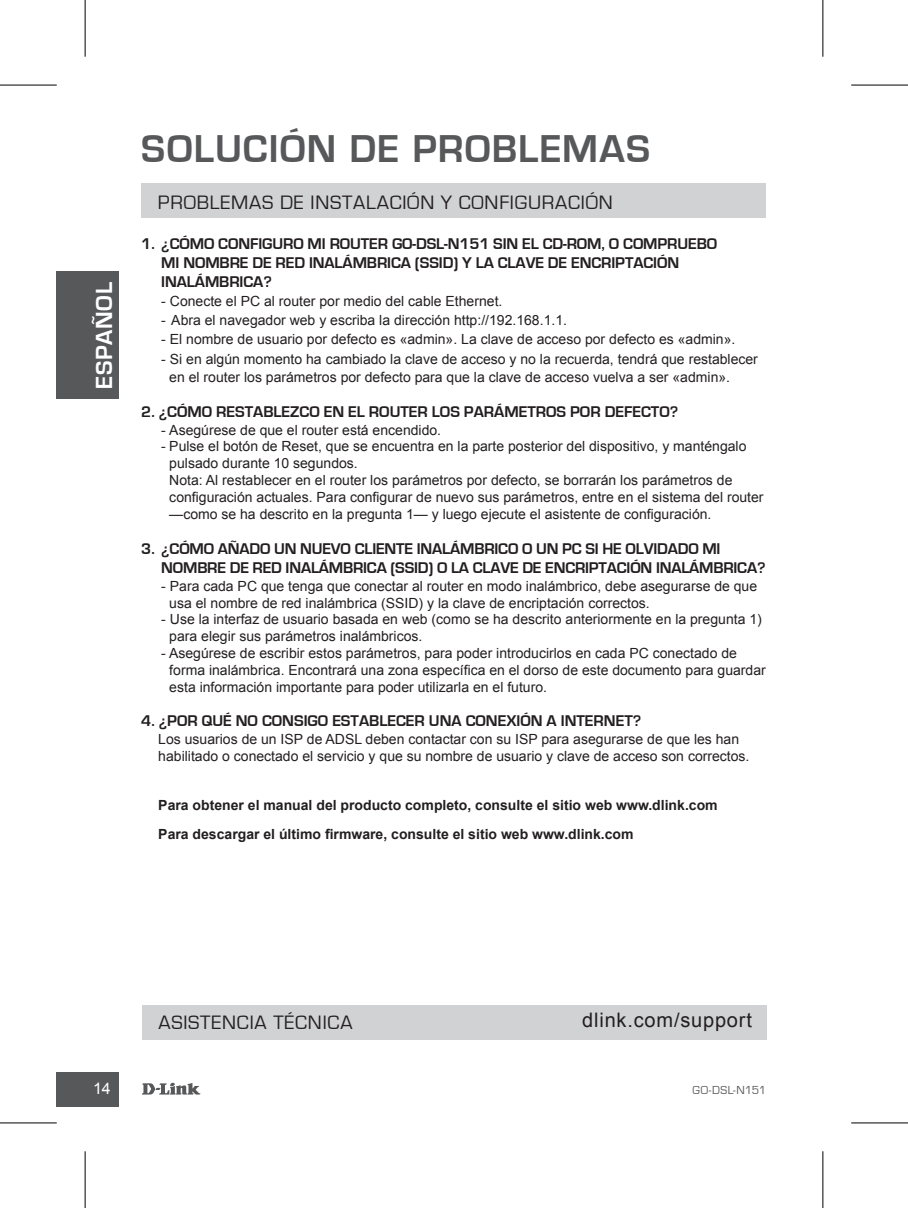
<style>
.page{position:relative;width:908px;height:1208px;background:#fff}
.page>*{position:absolute;margin:0;border:0;box-sizing:border-box;transform-origin:0 0}
.t1{font:700 40px "Eurostile";letter-spacing:.03em;color:#57585a}
.t2{font:700 24px "Eurostile";letter-spacing:.03em;color:#fff}
.t3{font:20px "Eurostile";letter-spacing:.04em;color:#231f20}
.t4{font:20px "Arial";letter-spacing:.04em;color:#231f20}
.t5{font:700 16px/19.2px "Eurostile";letter-spacing:-.005em;color:#231f20}
.t6{font:16px "Arial";color:#fff}
.t7{font:14px/16.8px "Arial";color:#231f20}
.t8{font:700 14px/28.8px "Arial";color:#231f20}
.t9{font:12px "Eurostile";letter-spacing:.025em;color:#57585a}
</style>
<div class="page">
<svg style="left:142px;top:1082px;width:58px;height:12px"></svg>
<div style="left:57px;top:1072px;width:62px;height:34px;background:#57585a"></div>
<div style="left:57px;top:272px;width:62px;height:127px;background:#57585a"></div>
<div style="left:141px;top:183px;width:624px;height:34px;background:#d1d2d4"></div>
<div style="left:142px;top:1005px;width:623px;height:34px;background:#d1d2d4"></div>
<hr style="left:0;top:85px;width:57px;height:1px;background:#000">
<hr style="left:850px;top:85px;width:57px;height:1px;background:#000">
<hr style="left:0;top:1122px;width:57px;height:1px;background:#000">
<hr style="left:850px;top:1122px;width:57px;height:1px;background:#000">
<hr style="left:85px;top:0;width:1px;height:57px;background:#000">
<hr style="left:85px;top:1151px;width:1px;height:57px;background:#000">
<hr style="left:822px;top:0;width:1px;height:57px;background:#000">
<hr style="left:822px;top:1151px;width:1px;height:57px;background:#000">
<h2 class="t2" style="left:91px;top:388px;width:108px;rotate:-90deg">ESPAÑOL</h2>
<h1 class="t1" style="left:141px;top:127px;width:510px">SOLUCIÓN DE PROBLEMAS</h1>
<h3 class="t3" style="left:158px;top:191px;width:456px">PROBLEMAS DE INSTALACIÓN Y CONFIGURACIÓN</h3>
<p class="t5" style="left:161px;top:234px;width:557px;text-indent:-20px">1. ¿CÓMO CONFIGURO MI ROUTER GO-DSL-N151 SIN EL CD-ROM, O COMPRUEBO<br>MI NOMBRE DE RED INALÁMBRICA (SSID) Y LA CLAVE DE ENCRIPTACIÓN<br>INALÁMBRICA?</p>
<p class="t7" style="left:161px;top:293px;width:342px">- Conecte el PC al router por medio del cable Ethernet.</p>
<p class="t7" style="left:161px;top:312px;width:407px">- Abra el navegador web y escriba la dirección http://192.168.1.1.</p>
<p class="t7" style="left:161px;top:331px;width:575px">- El nombre de usuario por defecto es «admin». La clave de acceso por defecto es «admin».</p>
<p class="t7" style="left:169px;top:350px;width:590px;line-height:18.2px;text-indent:-8px">- Si en algún momento ha cambiado la clave de acceso y no la recuerda, tendrá que restablecer en el router los parámetros por defecto para que la clave de acceso vuelva a ser «admin».</p>
<p class="t5" style="left:141px;top:402px;width:538px">2. ¿CÓMO RESTABLEZCO EN EL ROUTER LOS PARÁMETROS POR DEFECTO?</p>
<p class="t7" style="left:161px;top:421px;width:281px">- Asegúrese de que el router está encendido.</p>
<p class="t7" style="left:169px;top:438px;width:595px;text-indent:-8px">- Pulse el botón de Reset, que se encuentra en la parte posterior del dispositivo, y manténgalo pulsado durante 10 segundos.<br>Nota: Al restablecer en el router los parámetros por defecto, se borrarán los parámetros de configuración actuales. Para configurar de nuevo sus parámetros, entre en el sistema del router —como se ha descrito en la pregunta 1— y luego ejecute el asistente de configuración.</p>
<p class="t5" style="left:161px;top:539px;width:605px;text-indent:-20px">3. ¿CÓMO AÑADO UN NUEVO CLIENTE INALÁMBRICO O UN PC SI HE OLVIDADO MI<br>NOMBRE DE RED INALÁMBRICA (SSID) O LA CLAVE DE ENCRIPTACIÓN INALÁMBRICA?</p>
<p class="t7" style="left:169px;top:577px;width:589px;text-indent:-8px">- Para cada PC que tenga que conectar al router en modo inalámbrico, debe asegurarse de que usa el nombre de red inalámbrica (SSID) y la clave de encriptación correctos.</p>
<p class="t7" style="left:169px;top:611px;width:593px;text-indent:-8px">- Use la interfaz de usuario basada en web (como se ha descrito anteriormente en la pregunta 1) para elegir sus parámetros inalámbricos.</p>
<p class="t7" style="left:169px;top:645px;width:597px;text-indent:-8px">- Asegúrese de escribir estos parámetros, para poder introducirlos en cada PC conectado de forma inalámbrica. Encontrará una zona específica en el dorso de este documento para guardar esta información importante para poder utilizarla en el futuro.</p>
<p class="t5" style="left:141px;top:712px;width:501px">4. ¿POR QUÉ NO CONSIGO ESTABLECER UNA CONEXIÓN A INTERNET?</p>
<p class="t7" style="left:158px;top:731px;width:592px">Los usuarios de un ISP de ADSL deben contactar con su ISP para asegurarse de que les han habilitado o conectado el servicio y que su nombre de usuario y clave de acceso son correctos.</p>
<p class="t8" style="left:158px;top:791px;width:560px">Para obtener el manual del producto completo, consulte el sitio web www.dlink.com<br>Para descargar el último firmware, consulte el sitio web www.dlink.com</p>
<h3 class="t3" style="left:158px;top:1012px;width:195px">ASISTENCIA TÉCNICA</h3>
<h3 class="t4" style="left:582px;top:1007px;width:171px">dlink.com/support</h3>
<p class="t6" style="left:93px;top:1078px;width:19px">14</p>
<p class="t9" style="left:692px;top:1084px;width:75px">GO-DSL-N151</p>
</div>
